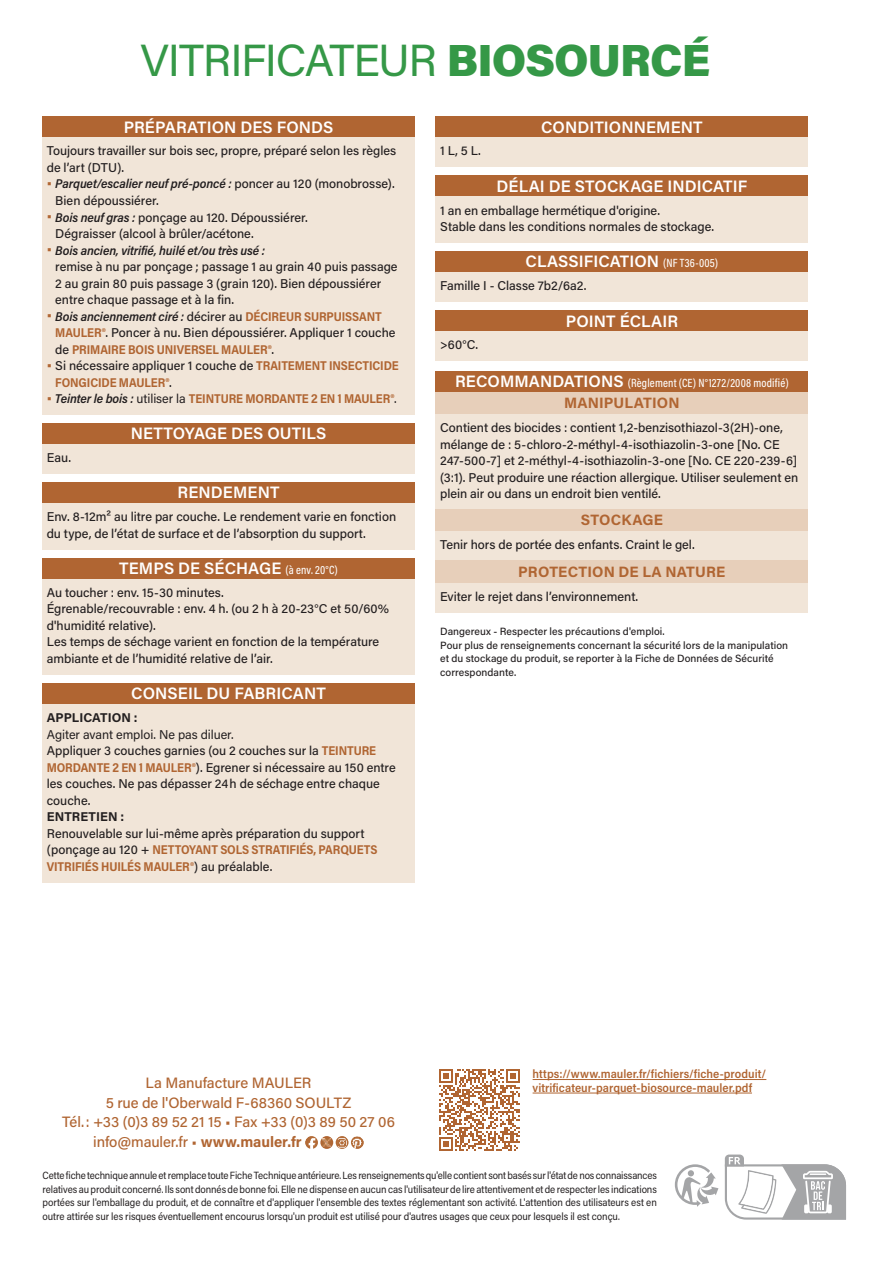
<style>
.page{position:relative;width:893px;height:1263px;background:#fff}
.page>*{position:absolute;margin:0;border:0;box-sizing:border-box;transform-origin:0 0}
._2024_FT_GROS_TITRE{font:45px "Acumin Pro";letter-spacing:-.03em;color:#359847}
._2024_FT_Titre_tableau{font:600 16.5px "Acumin Pro";letter-spacing:.005em;color:#fff}
._2024_FT_Adresse{font:500 15px "Acumin Pro";letter-spacing:-.005em;color:#b06532}
._2024_FT_Titre_sous-titre_tableau{font:700 15px "Acumin Pro";letter-spacing:.01em;color:#b06532}
._2024_FT_Texte_simple{font:500 12.75px/16.5px "Acumin Pro";color:#231f20}
._2024_FT_Texte_simple-2{font:700 12.75px/16.5px "Acumin Pro Semi Cond";letter-spacing:-.01em;color:#b06532;scale:.96 1}
._2024_Adresse_FT_web{font:600 12px/13.5px "Acumin Pro Semi Cond";letter-spacing:.005em;color:#b06532}
.t1{font:500 12px "Acumin Pro Cond";letter-spacing:.015em;color:#fff}
.t2{font:10.5px/13.5px "Acumin Pro Semi Cond";letter-spacing:-.005em;color:#231f20;text-align:justify}
.t3{font:500 10.5px/13.5px "Acumin Pro";letter-spacing:.005em;color:#231f20}
.s1{font-weight:900}
.s2{font-weight:700;color:#b06532}
.s3{font-family:"Acumin Pro Semi Cond";font-weight:600;font-style:italic}
.s4{font-family:"Acumin Pro Semi Cond";font-weight:700;color:#b06532}
.s5{font-family:"Acumin Pro"}
.s6{font-family:"Acumin Pro";font-weight:500;color:#231f20}
.s7{font-weight:600;font-style:italic;color:#231f20}
.s8{font-family:"Acumin Pro";font-weight:400;color:#231f20}
.s9{font-family:"Acumin Pro Cond";font-weight:500;font-size:12px}
.s10{font-weight:700}
.s11{font-weight:400}
.s12{font-family:"Acumin Pro";font-weight:600;font-size:16.5px}
</style>
<div class="page">
<svg style="left:674px;top:1154px;width:172px;height:66px"></svg>
<svg style="left:305px;top:1136px;width:59px;height:13px"></svg>
<svg style="left:439px;top:1069px;width:81px;height:82px"></svg>
<hr style="left:533px;top:1079px;width:233px;height:1px;background:#b06532">
<hr style="left:533px;top:1093px;width:219px;height:1px;background:#b06532">
<div style="left:43px;top:116px;width:372px;height:21px;background:#b06532"></div>
<div style="left:43px;top:138px;width:372px;height:277px;background:#f1e5d8"></div>
<div style="left:43px;top:423px;width:372px;height:20px;background:#b06532"></div>
<div style="left:43px;top:444px;width:372px;height:30px;background:#f1e5d8"></div>
<div style="left:43px;top:482px;width:372px;height:21px;background:#b06532"></div>
<div style="left:43px;top:503px;width:372px;height:47px;background:#f1e5d8"></div>
<div style="left:43px;top:558px;width:372px;height:20px;background:#b06532"></div>
<div style="left:43px;top:579px;width:372px;height:96px;background:#f1e5d8"></div>
<div style="left:43px;top:683px;width:372px;height:20px;background:#b06532"></div>
<div style="left:43px;top:704px;width:372px;height:178px;background:#f1e5d8"></div>
<div style="left:436px;top:116px;width:372px;height:21px;background:#b06532"></div>
<div style="left:436px;top:138px;width:372px;height:29px;background:#f1e5d8"></div>
<div style="left:436px;top:175px;width:372px;height:21px;background:#b06532"></div>
<div style="left:436px;top:197px;width:372px;height:46px;background:#f1e5d8"></div>
<div style="left:436px;top:251px;width:372px;height:21px;background:#b06532"></div>
<div style="left:436px;top:272px;width:372px;height:30px;background:#f1e5d8"></div>
<div style="left:436px;top:310px;width:372px;height:21px;background:#b06532"></div>
<div style="left:436px;top:332px;width:372px;height:29px;background:#f1e5d8"></div>
<div style="left:436px;top:371px;width:372px;height:20px;background:#b06532"></div>
<div style="left:436px;top:392px;width:372px;height:24px;background:#e7cfba"></div>
<div style="left:436px;top:414px;width:372px;height:96px;background:#f1e5d8"></div>
<div style="left:436px;top:509px;width:372px;height:24px;background:#e7cfba"></div>
<div style="left:436px;top:531px;width:372px;height:30px;background:#f1e5d8"></div>
<div style="left:436px;top:560px;width:372px;height:24px;background:#e7cfba"></div>
<div style="left:436px;top:583px;width:372px;height:29px;background:#f1e5d8"></div>
<p class="_2024_FT_GROS_TITRE" style="left:140px;top:29px;width:571px">VITRIFICATEUR <span class="s1">BIOSOURCÉ</span></p>
<p class="_2024_FT_Titre_tableau" style="left:124px;top:115px;width:211px">PRÉPARATION DES FONDS</p>
<p class="_2024_FT_Texte_simple" style="left:47px;top:142px;width:351px">Toujours travailler sur bois sec, propre, préparé selon les règles de l’art (DTU).</p>
<p class="_2024_FT_Texte_simple" style="left:55px;top:175px;width:341px;text-indent:-9px"><span class="s2">•</span> <span class="s3">Parquet/escalier neuf pré-poncé :</span> poncer au 120 (monobrosse).<br>Bien dépoussiérer.</p>
<p class="_2024_FT_Texte_simple" style="left:55px;top:208px;width:254px;text-indent:-9px"><span class="s2">•</span> <span class="s3">Bois neuf gras :</span> ponçage au 120. Dépoussiérer.<br>Dégraisser (alcool à brûler/acétone.</p>
<p class="_2024_FT_Texte_simple" style="left:55px;top:241px;width:344px;text-indent:-9px"><span class="s2">•</span> <span class="s3">Bois ancien, vitrifié, huilé et/ou très usé :<br></span>remise à nu par ponçage ; passage 1 au grain 40 puis passage 2 au grain 80 puis passage 3 (grain 120). Bien dépoussiérer entre chaque passage et à la fin.</p>
<p class="_2024_FT_Texte_simple" style="left:55px;top:307px;width:342px;text-indent:-9px"><span class="s2">•</span> <span class="s3">Bois anciennement ciré :</span> décirer au <span class="s4">DÉCIREUR SURPUISSANT<br>MAULER®</span>. Poncer à nu. Bien dépoussiérer. Appliquer 1 couche de <span class="s4">PRIMAIRE BOIS UNIVERSEL MAULER®</span>.</p>
<p class="_2024_FT_Texte_simple-2" style="left:55px;top:357px;width:359px;text-indent:-9px"><span class="s5">•</span> <span class="s6">Si nécessaire appliquer 1 couche de</span> TRAITEMENT INSECTICIDE<br>FONGICIDE MAULER®<span class="s6">.</span></p>
<p class="_2024_FT_Texte_simple-2" style="left:47px;top:390px;width:366px"><span class="s5">•</span> <span class="s7">Teinter le bois :</span> <span class="s8">utiliser la</span> TEINTURE MORDANTE 2 EN 1 MAULER®<span class="s8">.</span></p>
<p class="_2024_FT_Titre_tableau" style="left:131px;top:422px;width:197px">NETTOYAGE DES OUTILS</p>
<p class="_2024_FT_Texte_simple" style="left:47px;top:449px;width:26px">Eau.</p>
<p class="_2024_FT_Titre_tableau" style="left:177px;top:481px;width:104px">RENDEMENT</p>
<p class="_2024_FT_Texte_simple" style="left:47px;top:508px;width:351px">Env. 8-12m² au litre par couche. Le rendement varie en fonction du type, de l’état de surface et de l’absorption du support.</p>
<p class="_2024_FT_Titre_tableau" style="left:119px;top:557px;width:220px">TEMPS DE SÉCHAGE <span class="s9">(à env. 20°C)</span></p>
<p class="_2024_FT_Texte_simple" style="left:47px;top:584px;width:344px">Au toucher : env. 15-30 minutes.<br>Égrenable/recouvrable : env. 4 h. (ou 2 h à 20-23°C et 50/60% d'humidité relative).<br>Les temps de séchage varient en fonction de la température ambiante et de l’humidité relative de l’air.</p>
<p class="_2024_FT_Titre_tableau" style="left:131px;top:682px;width:196px">CONSEIL DU FABRICANT</p>
<p class="_2024_FT_Texte_simple" style="left:47px;top:709px;width:350px"><span class="s10">APPLICATION :<br></span><span class="s11">Agiter avant emploi. Ne pas diluer.<br></span>Appliquer 3 couches garnies (ou 2 couches sur la <span class="s4">TEINTURE MORDANTE 2 EN 1 MAULER®</span>). Egrener si nécessaire au 150 entre les couches. Ne pas dépasser 24h de séchage entre chaque couche.<br><span class="s10">ENTRETIEN :<br></span>Renouvelable sur lui-même après préparation du support (ponçage au 120 + <span class="s4">NETTOYANT SOLS STRATIFIÉS, PARQUETS VITRIFIÉS HUILÉS MAULER®</span>) au préalable.</p>
<p class="_2024_FT_Texte_simple" style="left:440px;top:142px;width:42px">1 L, 5 L.</p>
<p class="_2024_FT_Titre_tableau" style="left:541px;top:115px;width:163px">CONDITIONNEMENT</p>
<p class="_2024_FT_Titre_tableau" style="left:497px;top:174px;width:252px">DÉLAI DE STOCKAGE INDICATIF</p>
<p class="_2024_FT_Texte_simple" style="left:440px;top:201px;width:276px">1 an en emballage hermétique d'origine.<br>Stable dans les conditions normales de stockage.</p>
<p class="_2024_FT_Titre_tableau" style="left:525px;top:250px;width:194px">CLASSIFICATION <span class="s9">(NF T36-005)</span></p>
<p class="_2024_FT_Texte_simple" style="left:440px;top:277px;width:148px">Famille I - Classe 7b2/6a2.</p>
<p class="_2024_FT_Titre_tableau" style="left:566px;top:309px;width:114px">POINT ÉCLAIR</p>
<p class="_2024_FT_Texte_simple" style="left:440px;top:336px;width:40px">&gt;60°C.</p>
<p class="t1" style="left:455px;top:375px;width:335px"><span class="s12">RECOMMANDATIONS</span> (Règlement (CE) N°1272/2008 modifié)</p>
<p class="_2024_FT_Titre_sous-titre_tableau" style="left:564px;top:392px;width:117px">MANIPULATION</p>
<p class="_2024_FT_Texte_simple" style="left:440px;top:419px;width:360px">Contient des biocides : contient 1,2-benzisothiazol-3(2H)-one, mélange de : 5-chloro-2-méthyl-4-isothiazolin-3-one [No. CE 247-500-7] et 2-méthyl-4-isothiazolin-3-one [No. CE 220-239-6] (3:1). Peut produire une réaction allergique. Utiliser seulement en plein air ou dans un endroit bien ventilé.</p>
<p class="_2024_FT_Titre_sous-titre_tableau" style="left:581px;top:509px;width:84px">STOCKAGE</p>
<p class="_2024_FT_Texte_simple" style="left:440px;top:536px;width:256px">Tenir hors de portée des enfants. Craint le gel.</p>
<p class="_2024_FT_Titre_sous-titre_tableau" style="left:518px;top:561px;width:209px">PROTECTION DE LA NATURE</p>
<p class="_2024_FT_Texte_simple" style="left:440px;top:587px;width:200px">Eviter le rejet dans l’environnement.</p>
<p class="t3" style="left:440px;top:624px;width:350px">Dangereux - Respecter les précautions d'emploi.<br>Pour plus de renseignements concernant la sécurité lors de la manipulation et du stockage du produit, se reporter à la Fiche de Données de Sécurité correspondante.</p>
<p class="_2024_FT_Adresse" style="left:146px;top:1072px;width:167px">La Manufacture MAULER</p>
<p class="_2024_FT_Adresse" style="left:106px;top:1092px;width:247px">5 rue de l'Oberwald F-68360 SOULTZ</p>
<p class="_2024_FT_Adresse" style="left:62px;top:1111px;width:334px">Tél.: +33 (0)3 89 52 21 15 • Fax +33 (0)3 89 50 27 06</p>
<p class="_2024_FT_Adresse" style="left:93px;top:1131px;width:210px">info@mauler.fr • <span class="s10">www.mauler.fr</span></p>
<p class="_2024_Adresse_FT_web" style="left:533px;top:1067px;width:235px">https://www.mauler.fr/fichiers/fiche-produit/ vitrificateur-parquet-biosource-mauler.pdf</p>
<p class="t2" style="left:43px;top:1168px;width:616px">Cette fiche technique annule et remplace toute Fiche Technique antérieure. Les renseignements qu'elle contient sont basés sur l'état de nos connaissances relatives au produit concerné. Ils sont donnés de bonne foi. Elle ne dispense en aucun cas l'utilisateur de lire attentivement et de respecter les indications portées sur l'emballage du produit, et de connaître et d'appliquer l'ensemble des textes réglementant son activité. L'attention des utilisateurs est en outre attirée sur les risques éventuellement encourus lorsqu'un produit est utilisé pour d'autres usages que ceux pour lesquels il est conçu.</p>
</div>
